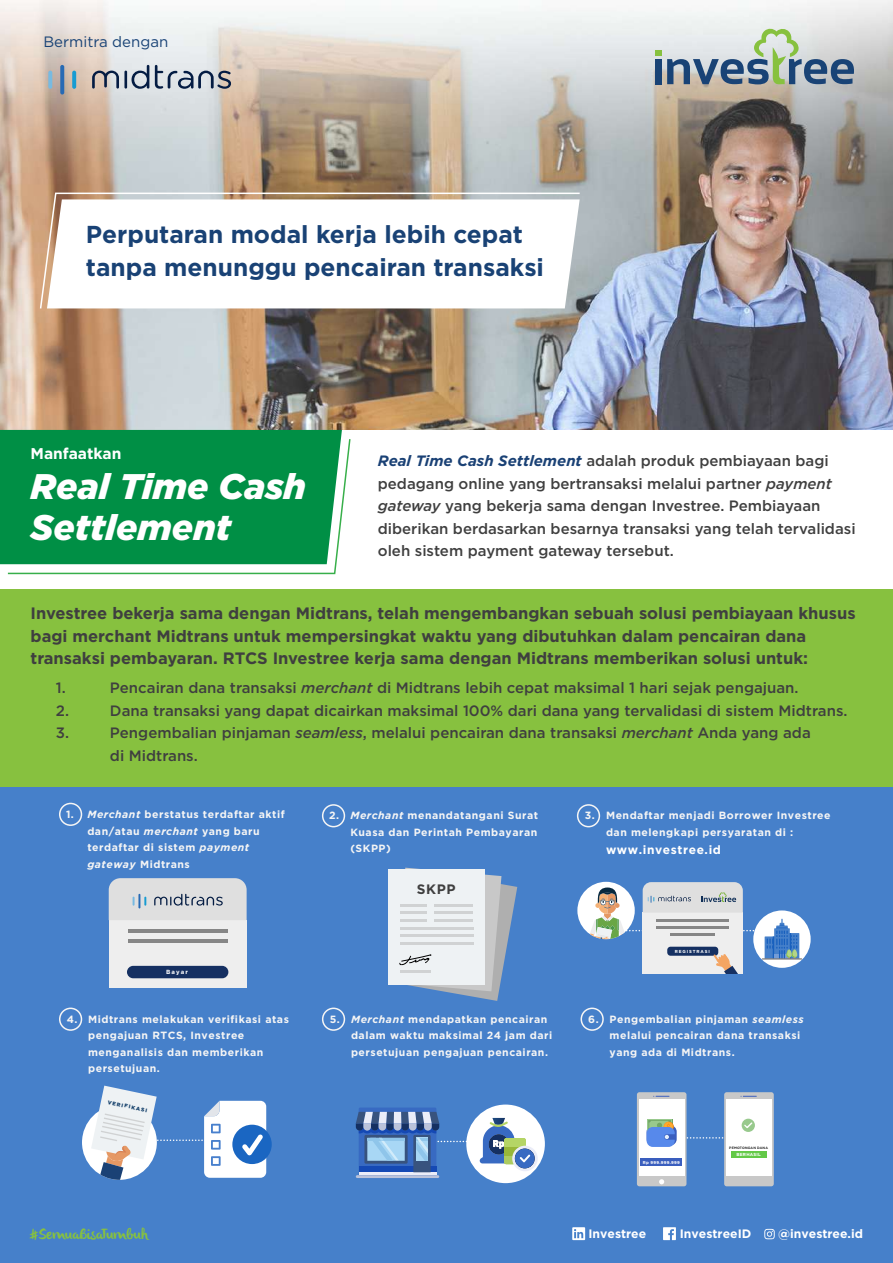
<style>
.page{position:relative;width:893px;height:1263px;background:#fff}
.page>*{position:absolute;margin:0;border:0;box-sizing:border-box;transform-origin:0 0}
.t1{font:italic 900 35.55px/40.5px "Gotham";color:#fff}
.t2{font:700 24.45px/32.7px "Gotham";color:#194275}
.t3{font:700 16.5px/22.5px "Gotham";color:#3f3f3f}
.t4{font:700 15.6px "Gotham";color:#fff}
.t5{font:500 15px/22.5px "Gotham";color:#3f3f3f}
.t6{font:15px "olivier";color:#87c13f}
.t7{font:15px "Gotham";color:#194376}
.t8{font:700 13.65px "Gotham";color:#3f3f3f}
.t9{font:700 12.15px "Gotham";color:#fff}
.t10{font:700 12px "Gotham";letter-spacing:.05em;color:#fff}
.t11{font:700 10.5px/16.5px "Gotham";letter-spacing:.05em;color:#f5f5f5}
.t12{font:700 6px "Gotham";letter-spacing:.19em;color:#fff}
.t13{font:900 5.25px "Gotham";color:#14406b}
.t14{font:700 4.35px "Gotham";letter-spacing:.19em;color:#fff}
.t15{font:700 4.35px "Gotham";letter-spacing:.05em;color:#fff}
.t16{font:700 4.2px "Gotham";letter-spacing:.05em;color:#fff}
.t17{font:500 3.3px "Gotham";letter-spacing:.05em;color:#000}
.s1{font-weight:700;font-style:italic;color:#1a4175}
.s2{font-style:italic}
</style>
<div class="page">
<div style="left:0;top:590px;width:893px;height:198px;background:#87c13f"></div>
<div style="left:0;top:788px;width:893px;height:475px;background:#4680ca"></div>
<img style="left:0;top:0;width:893px;height:430px">
<svg style="left:39px;top:192px;width:542px;height:118px"></svg>
<div style="left:0;top:430px;width:342px;height:134px;background:#008f45"></div>
<svg style="left:6px;top:437px;width:345px;height:138px;background:#1c9b59"></svg>
<svg style="left:572px;top:1227px;width:13px;height:13px"></svg>
<svg style="left:663px;top:1227px;width:13px;height:13px"></svg>
<svg style="left:764px;top:1229px;width:11px;height:10px"></svg>
<svg style="left:655px;top:50px;width:6px;height:5px"></svg>
<div style="left:655px;top:59px;width:6px;height:25px;background:#194376"></div>
<svg style="left:667px;top:28px;width:187px;height:57px;background:#adbabe"></svg>
<svg style="left:48px;top:71px;width:4px;height:18px"></svg>
<svg style="left:72px;top:71px;width:4px;height:18px"></svg>
<svg style="left:60px;top:65px;width:4px;height:30px"></svg>
<svg style="left:155px;top:65px;width:76px;height:24px;background:#a8aeb8"></svg>
<svg style="left:132px;top:65px;width:17px;height:24px"></svg>
<hr style="left:124px;top:71px;width:3px;height:18px;background:#041c43">
<svg style="left:92px;top:71px;width:27px;height:18px"></svg>
<div style="left:59px;top:803px;width:23px;height:23px;border:2px solid #f5f5f5;border-radius:50%"></div>
<div style="left:322px;top:804px;width:23px;height:23px;border:2px solid #f5f5f5;border-radius:50%"></div>
<div style="left:577px;top:804px;width:23px;height:23px;border:2px solid #f5f5f5;border-radius:50%"></div>
<div style="left:59px;top:1007px;width:23px;height:24px;border:2px solid #f5f5f5;border-radius:50%"></div>
<div style="left:577px;top:882px;width:58px;height:57px;background:#fff;border-radius:50%"></div>
<svg style="left:753px;top:910px;width:58px;height:58px"></svg>
<hr style="left:762px;top:958px;width:40px;height:1px;background:#7d7b7b">
<svg style="left:590px;top:882px;width:209px;height:92px"></svg>
<div style="left:232px;top:1125px;width:40px;height:39px;background:#1a66c2;border-radius:50%"></div>
<div style="left:82px;top:1105px;width:75px;height:75px;background:#fff;border-radius:50%"></div>
<svg style="left:91px;top:1085px;width:175px;height:95px"></svg>
<div style="left:109px;top:920px;width:138px;height:67px;background:#eee"></div>
<hr style="left:128px;top:929px;width:99px;height:4px;background:#868686">
<hr style="left:128px;top:939px;width:99px;height:3px;background:#868686">
<div style="left:127px;top:966px;width:101px;height:12px;background:#153062;border-radius:6px"></div>
<svg style="left:109px;top:878px;width:138px;height:42px;background:#d2d5d8"></svg>
<div style="left:322px;top:1007px;width:23px;height:24px;border:2px solid #f5f5f5;border-radius:50%"></div>
<div style="left:466px;top:1104px;width:79px;height:79px;background:#fff;border-radius:50%"></div>
<hr style="left:356px;top:1175px;width:83px;height:3px;background:#bbc3da">
<div style="left:512px;top:1146px;width:26px;height:25px;background:#ebedf8;border-radius:50%"></div>
<svg style="left:515px;top:1148px;width:20px;height:20px"></svg>
<svg style="left:356px;top:1107px;width:174px;height:69px"></svg>
<div style="left:580px;top:1007px;width:24px;height:24px;border:2px solid #f5f5f5;border-radius:50%"></div>
<div style="left:388px;top:869px;width:97px;height:116px;background:#eef2f4"></div>
<svg style="left:399px;top:868px;width:118px;height:133px"></svg>
<div style="left:637px;top:1092px;width:49px;height:94px;background:#c8c8c8;border-radius:3px"></div>
<div style="left:639px;top:1100px;width:46px;height:76px;background:#fff"></div>
<svg style="left:653px;top:1096px;width:16px;height:1px"></svg>
<div style="left:724px;top:1092px;width:50px;height:94px;background:#c8c8c8;border-radius:3px"></div>
<div style="left:726px;top:1100px;width:46px;height:76px;background:#fff"></div>
<svg style="left:740px;top:1096px;width:17px;height:1px"></svg>
<svg style="left:659px;top:1179px;width:5px;height:5px"></svg>
<div style="left:647px;top:1119px;width:25px;height:12px;background:#98c98d"></div>
<div style="left:647px;top:1127px;width:28px;height:20px;background:#5789eb;border-radius:6px"></div>
<svg style="left:742px;top:1119px;width:13px;height:13px"></svg>
<svg style="left:648px;top:1120px;width:104px;height:20px"></svg>
<div style="left:641px;top:1158px;width:41px;height:8px;background:#3a5ebe"></div>
<div style="left:731px;top:1151px;width:35px;height:7px;background:#63c947"></div>
<p class="t7" style="left:43px;top:32px;width:126px">Bermitra dengan</p>
<h2 class="t2" style="left:86px;top:217px;width:460px">Perputaran modal kerja lebih cepat tanpa menunggu pencairan transaksi</h2>
<p class="t4" style="left:31px;top:444px;width:92px">Manfaatkan</p>
<h1 class="t1" style="left:31px;top:466px;width:277px">Real Time Cash<br>Settlement</h1>
<p class="t5" style="left:378px;top:449px;width:479px"><span class="s1">Real Time Cash Settlement</span> adalah produk pembiayaan bagi pedagang online yang bertransaksi melalui partner <span class="s2">payment gateway</span> yang bekerja sama dengan Investree. Pembiayaan diberikan berdasarkan besarnya transaksi yang telah tervalidasi oleh sistem payment gateway tersebut.</p>
<p class="t3" style="left:31px;top:602px;width:827px">Investree bekerja sama dengan Midtrans, telah mengembangkan sebuah solusi pembiayaan khusus bagi merchant Midtrans untuk mempersingkat waktu yang dibutuhkan dalam pencairan dana transaksi pembayaran. RTCS Investree kerja sama dengan Midtrans memberikan solusi untuk:</p>
<p class="t5" style="left:56px;top:676px;width:11px">1.</p>
<p class="t5" style="left:110px;top:676px;width:690px">Pencairan dana transaksi <span class="s2">merchant</span> di Midtrans lebih cepat maksimal 1 hari sejak pengajuan.</p>
<p class="t5" style="left:56px;top:699px;width:15px">2.</p>
<p class="t5" style="left:110px;top:699px;width:739px">Dana transaksi yang dapat dicairkan maksimal 100% dari dana yang tervalidasi di sistem Midtrans.</p>
<p class="t5" style="left:56px;top:721px;width:15px">3.</p>
<p class="t5" style="left:110px;top:721px;width:702px">Pengembalian pinjaman <span class="s2">seamless</span>, melalui pencairan dana transaksi <span class="s2">merchant</span> Anda yang ada di Midtrans.</p>
<p class="t11" style="left:87px;top:806px;width:199px;text-indent:-21px">1. <span class="s2">Merchant</span> berstatus terdaftar aktif dan/atau <span class="s2">merchant</span> yang baru terdaftar di sistem <span class="s2">payment gateway</span> Midtrans</p>
<p class="t11" style="left:350px;top:807px;width:189px;text-align:justify;text-indent:-21px">2. <span class="s2">Merchant</span> menandatangani Surat Kuasa dan Perintah Pembayaran (SKPP)</p>
<p class="t11" style="left:606px;top:807px;width:226px;text-indent:-21px">3. Mendaftar menjadi Borrower Investree dan melengkapi persyaratan di :</p>
<p class="t10" style="left:606px;top:842px;width:116px">www.investree.id</p>
<p class="t12" style="left:166px;top:968px;width:24px">Bayar</p>
<p class="t11" style="left:88px;top:1010px;width:202px;text-indent:-21px">4. Midtrans melakukan verifikasi atas pengajuan RTCS, Investree menganalisis dan memberikan persetujuan.</p>
<p class="t13" style="left:108px;top:1099px;width:42px;rotate:12deg">VERIFIKASI</p>
<p class="t8" style="left:417px;top:881px;width:41px">SKPP</p>
<p class="t14" style="left:675px;top:949px;width:37px">REGISTRASI</p>
<p class="t11" style="left:351px;top:1010px;width:203px;text-indent:-21px">5. <span class="s2">Merchant</span> mendapatkan pencairan dalam waktu maksimal 24 jam dari persetujuan pengajuan pencairan.</p>
<p class="t11" style="left:610px;top:1010px;width:196px;text-indent:-21px">6. Pengembalian pinjaman <span class="s2">seamless </span>melalui pencairan dana transaksi yang ada di Midtrans.</p>
<p class="t16" style="left:643px;top:1160px;width:38px">Rp 999.999.999</p>
<p class="t17" style="left:729px;top:1146px;width:40px">PEMOTONGAN DANA</p>
<p class="t15" style="left:736px;top:1152px;width:26px">BERHASIL</p>
<p class="t6" style="left:30px;top:1225px;width:120px">#SemuaBisaTumbuh</p>
<p class="t9" style="left:588px;top:1227px;width:59px">Investree</p>
<p class="t9" style="left:680px;top:1227px;width:73px">InvestreeID</p>
<p class="t9" style="left:778px;top:1227px;width:86px">@investree.id</p>
</div>
